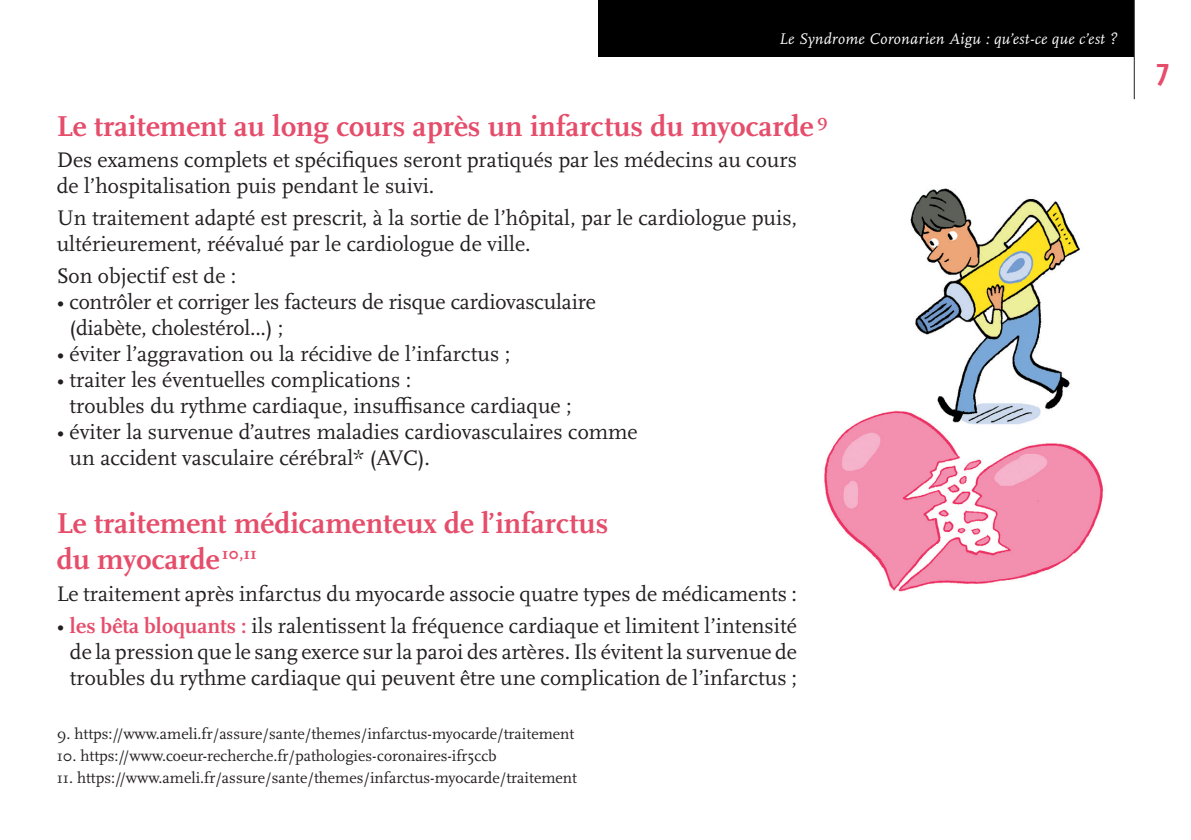
<style>
.page{position:relative;width:1191px;height:840px;background:#fff}
.page>*{position:absolute;margin:0;border:0;box-sizing:border-box;transform-origin:0 0}
.t1{font:700 condensed 32.6px "Scala Sans Pro";color:#e54d6b}
.t2{font:700 30px/36px "Scala Pro";color:#e54d6b}
.t3{font:22px/26px "Scala Pro";color:#231f20}
.t4{font:16px "Scala Pro";color:#231f20}
.t5{font:italic 16px "Scala Pro";letter-spacing:.02em;color:#fff}
.s1{font-weight:700;color:#e54d6b}
</style>
<div class="page">
<div style="left:598px;top:0;width:536px;height:57px;background:#000"></div>
<hr style="left:1133px;top:0;width:1px;height:99px;background:#231f20">
<img style="left:824px;top:188px;width:279px;height:404px">
<p class="t5" style="left:779px;top:29px;width:339px">Le Syndrome Coronarien Aigu : qu’est-ce que c’est ?</p>
<h2 class="t2" style="left:57px;top:108px;width:772px">Le traitement au long cours après un infarctus du myocarde <sup>9</sup></h2>
<p class="t3" style="left:57px;top:147px;width:742px">Des examens complets et spécifiques seront pratiqués par les médecins au cours de l’hospitalisation puis pendant le suivi.</p>
<p class="t3" style="left:57px;top:205px;width:742px">Un traitement adapté est prescrit, à la sortie de l’hôpital, par le cardiologue puis, ultérieurement, réévalué par le cardiologue de ville.</p>
<p class="t3" style="left:57px;top:263px;width:181px">Son objectif est de :</p>
<p class="t3" style="left:69px;top:289px;width:528px;text-indent:-13px">• contrôler et corriger les facteurs de risque cardiovasculaire (diabète, cholestérol...) ;</p>
<p class="t3" style="left:57px;top:341px;width:455px">• éviter l’aggravation ou la récidive de l’infarctus ;</p>
<p class="t3" style="left:69px;top:367px;width:504px;text-indent:-13px">• traiter les éventuelles complications :<br>troubles du rythme cardiaque, insuffisance cardiaque ;</p>
<p class="t3" style="left:69px;top:419px;width:570px;text-indent:-13px">• éviter la survenue d’autres maladies cardiovasculaires comme un accident vasculaire cérébral* (AVC).</p>
<h2 class="t2" style="left:57px;top:505px;width:553px">Le traitement médicamenteux de l’infarctus du myocarde<sup>10,11</sup></h2>
<p class="t3" style="left:57px;top:580px;width:742px">Le traitement après infarctus du myocarde associe quatre types de médicaments :</p>
<p class="t3" style="left:70px;top:612px;width:728px;text-align:justify;text-indent:-13px">• <span class="s1">les bêta bloquants :</span> ils ralentissent la fréquence cardiaque et limitent l’intensité de la pression que le sang exerce sur la paroi des artères. Ils évitent la survenue de troubles du rythme cardiaque qui peuvent être une complication de l’infarctus ;</p>
<p class="t4" style="left:57px;top:724px;width:519px">9. https://www.ameli.fr/assure/sante/themes/infarctus-myocarde/traitement</p>
<p class="t4" style="left:57px;top:746px;width:441px">10. https://www.coeur-recherche.fr/pathologies-coronaires-ifr5ccb</p>
<p class="t4" style="left:57px;top:768px;width:522px">11. https://www.ameli.fr/assure/sante/themes/infarctus-myocarde/traitement</p>
<h1 class="t1" style="left:1156px;top:50px;width:14px">7</h1>
</div>
